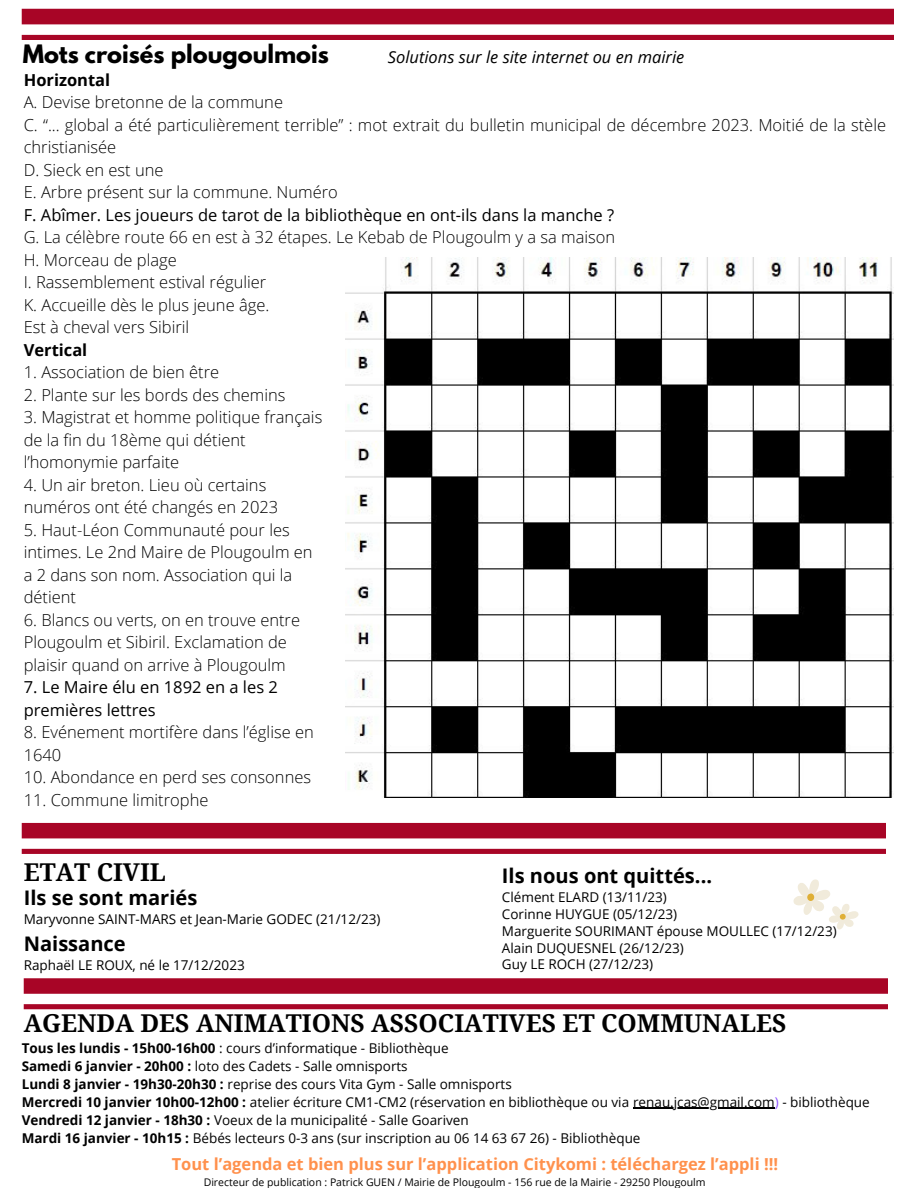
<style>
.page{position:relative;width:918px;height:1188px;background:#fff}
.page>*{position:absolute;margin:0;border:0;box-sizing:border-box;transform-origin:0 0}
.t1{font:700 24.6px "Droid Serif";color:#000}
.t2{font:700 22.5px "League Spartan";color:#000}
.t3{font:700 20.1px "Open Sans";color:#000}
.t4{font:300 16.5px/22.5px "Open Sans";color:#000}
.t5{font:16.5px/22.5px "Open Sans";color:#000}
.t6{font:700 16.5px "Open Sans";color:#ff914d}
.t7{font:italic 16.5px "Open Sans";color:#000}
.t8{font:700 16.5px "Open Sans";color:#000}
.t9{font:13.5px "Open Sans";color:#000}
.t10{font:10.5px "Open Sans";color:#000}
.s1{font-weight:700}
.s2{color:#8c52ff}
</style>
<div class="page">
<svg style="left:22px;top:9px;width:872px;height:31px"></svg>
<svg style="left:22px;top:823px;width:864px;height:31px"></svg>
<svg style="left:24px;top:978px;width:864px;height:31px"></svg>
<svg style="left:793px;top:879px;width:66px;height:51px"></svg>
<img style="left:346px;top:258px;width:548px;height:540px">
<hr style="left:633px;top:1108px;width:142px;height:1px;background:#000">
<p class="t2" style="left:23px;top:42px;width:308px">Mots croisés plougoulmois</p>
<p class="t7" style="left:388px;top:45px;width:298px">Solutions sur le site internet ou en mairie</p>
<p class="t8" style="left:24px;top:68px;width:88px">Horizontal</p>
<p class="t4" style="left:24px;top:90px;width:261px">A. Devise bretonne de la commune</p>
<p class="t4" style="left:24px;top:113px;width:864px">C. “... global a été particulièrement terrible” : mot extrait du bulletin municipal de décembre 2023. Moitié de la stèle christianisée</p>
<p class="t4" style="left:24px;top:158px;width:141px">D. Sieck en est une</p>
<p class="t4" style="left:24px;top:180px;width:316px">E. Arbre présent sur la commune. Numéro</p>
<p class="t5" style="left:24px;top:203px;width:592px">F. Abîmer. Les joueurs de tarot de la bibliothèque en ont-ils dans la manche ?</p>
<p class="t4" style="left:24px;top:225px;width:593px">G. La célèbre route 66 en est à 32 étapes. Le Kebab de Plougoulm y a sa maison</p>
<p class="t4" style="left:24px;top:248px;width:155px">H. Morceau de plage</p>
<p class="t4" style="left:24px;top:270px;width:244px">I. Rassemblement estival régulier</p>
<p class="t4" style="left:24px;top:293px;width:247px">K. Accueille dès le plus jeune âge.</p>
<p class="t4" style="left:24px;top:315px;width:167px">Est à cheval vers Sibiril</p>
<p class="t8" style="left:24px;top:338px;width:65px">Vertical</p>
<p class="t4" style="left:24px;top:361px;width:197px">1. Association de bien être</p>
<p class="t4" style="left:24px;top:383px;width:263px">2. Plante sur les bords des chemins</p>
<p class="t4" style="left:24px;top:406px;width:300px">3. Magistrat et homme politique français de la fin du 18ème qui détient l’homonymie parfaite</p>
<p class="t4" style="left:24px;top:473px;width:256px">4. Un air breton. Lieu où certains numéros ont été changés en 2023</p>
<p class="t4" style="left:24px;top:518px;width:290px">5. Haut-Léon Communauté pour les intimes. Le 2nd Maire de Plougoulm en a 2 dans son nom. Association qui la détient</p>
<p class="t4" style="left:24px;top:608px;width:278px">6. Blancs ou verts, on en trouve entre<br>Plougoulm et Sibiril. Exclamation de plaisir quand on arrive à Plougoulm</p>
<p class="t5" style="left:24px;top:676px;width:256px">7. Le Maire élu en 1892 en a les 2 premières lettres</p>
<p class="t4" style="left:24px;top:721px;width:292px">8. Evénement mortifère dans l’église en<br>1640</p>
<p class="t4" style="left:24px;top:766px;width:289px">10. Abondance en perd ses consonnes</p>
<p class="t4" style="left:24px;top:788px;width:186px">11. Commune limitrophe</p>
<p class="t1" style="left:24px;top:858px;width:144px">ETAT CIVIL</p>
<p class="t3" style="left:24px;top:883px;width:175px">Ils se sont mariés</p>
<p class="t9" style="left:24px;top:909px;width:358px">Maryvonne SAINT-MARS et Jean-Marie GODEC (21/12/23)</p>
<p class="t3" style="left:24px;top:929px;width:104px">Naissance</p>
<p class="t9" style="left:24px;top:955px;width:223px">Raphaël LE ROUX, né le 17/12/2023</p>
<p class="t3" style="left:502px;top:861px;width:212px">Ils nous ont quittés...</p>
<p class="t9" style="left:502px;top:888px;width:166px">Clément ELARD (13/11/23)</p>
<p class="t9" style="left:502px;top:904px;width:177px">Corinne HUYGUE (05/12/23)</p>
<p class="t9" style="left:502px;top:921px;width:336px">Marguerite SOURIMANT épouse MOULLEC (17/12/23)</p>
<p class="t9" style="left:502px;top:938px;width:183px">Alain DUQUESNEL (26/12/23)</p>
<p class="t9" style="left:502px;top:955px;width:153px">Guy LE ROCH (27/12/23)</p>
<p class="t1" style="left:24px;top:1009px;width:764px">AGENDA DES ANIMATIONS ASSOCIATIVES ET COMMUNALES</p>
<p class="t9" style="left:22px;top:1038px;width:429px"><span class="s1">Tous les lundis - 15h00-16h00</span> : cours d’informatique - Bibliothèque</p>
<p class="t9" style="left:22px;top:1056px;width:388px"><span class="s1">Samedi 6 janvier - 20h00 :</span> loto des Cadets - Salle omnisports</p>
<p class="t9" style="left:22px;top:1074px;width:492px"><span class="s1">Lundi 8 janvier - 19h30-20h30 :</span> reprise des cours Vita Gym - Salle omnisports</p>
<p class="t9" style="left:22px;top:1092px;width:850px"><span class="s1">Mercredi 10 janvier 10h00-12h00 :</span> atelier écriture CM1-CM2 (réservation en bibliothèque ou via renau.jcas@gmail.com<span class="s2">)</span> - bibliothèque</p>
<p class="t9" style="left:22px;top:1110px;width:448px"><span class="s1">Vendredi 12 janvier - 18h30 :</span> Voeux de la municipalité - Salle Goariven</p>
<p class="t9" style="left:22px;top:1128px;width:620px"><span class="s1">Mardi 16 janvier - 10h15 :</span> Bébés lecteurs 0-3 ans (sur inscription au 06 14 63 67 26) - Bibliothèque</p>
<p class="t6" style="left:172px;top:1153px;width:608px">Tout l’agenda et bien plus sur l’application Citykomi : téléchargez l’appli !!!</p>
<p class="t10" style="left:204px;top:1174px;width:503px">Directeur de publication : Patrick GUEN / Mairie de Plougoulm - 156 rue de la Mairie - 29250 Plougoulm</p>
</div>
